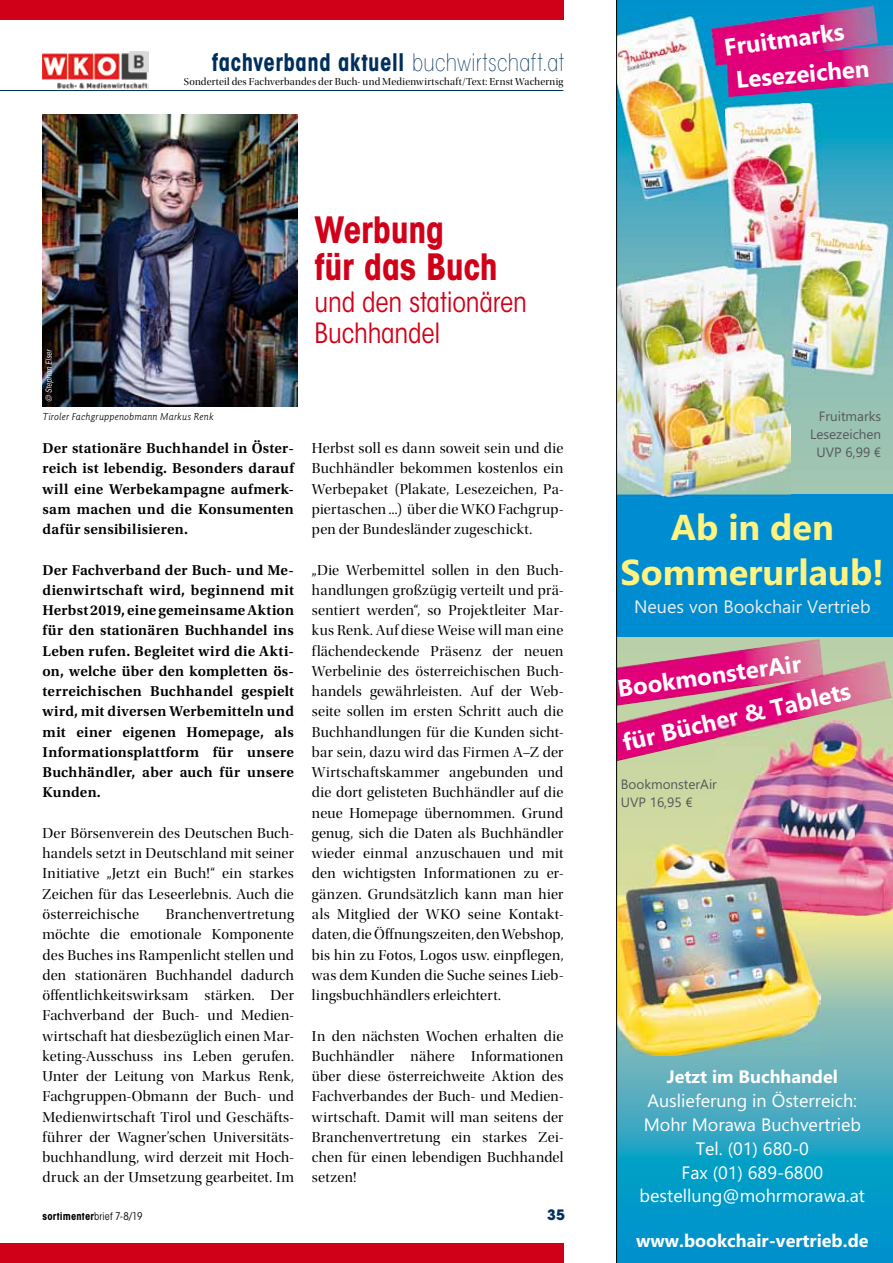
<style>
.page{position:relative;width:893px;height:1263px;background:#fff}
.page>*{position:absolute;margin:0;border:0;box-sizing:border-box;transform-origin:0 0}
.t1{font:700 36px/44.8px "Ebrima";color:#fff381;text-align:center}
.t2{font:700 condensed 36px/37.5px "ITC Avant Garde Std";letter-spacing:-.005em;color:#d10019}
.t3{font:condensed 27.75px/31.5px "ITC Avant Garde Std";letter-spacing:-.005em;color:#d10019}
.t4{font:700 24px "Ebrima";color:#fff}
.t5{font:700 condensed 24px "ITC Avant Garde Std";letter-spacing:.02em;color:#002f5c;scale:.95 1}
.t6{font:18px/24px "Ebrima";color:#fff;text-align:center}
.t7{font:700 18px "Ebrima";color:#fff}
.t8{font:18px "Ebrima";color:#eceded}
.t9{font:15px/20.2px "Utopia Std Disp";letter-spacing:.01em;color:#000;text-align:justify}
.t10{font:600 15px/20.2px "Utopia Std";letter-spacing:.015em;color:#000;text-align:justify}
.t11{font:700 14.25px "ITC Avant Garde Std";color:#002f5c}
.t12{font:13.5px/18px "Ebrima";color:#58585a}
.t13{font:10.5px "Utopia Std Disp";letter-spacing:.015em;color:#000}
.t14{font:italic 10.5px "Goudy Sans Std";letter-spacing:.015em;color:#000}
.t15{font:700 condensed 10.5px "ITC Avant Garde Std";letter-spacing:.015em;color:#000}
.t16{font:italic condensed 8.25px "ITC Avant Garde Std";color:#fff}
.s1{font-weight:200}
.s2{font-weight:400}
</style>
<div class="page">
<div style="left:0;top:1243px;width:563px;height:20px;background:#d10019"></div>
<div style="left:0;top:0;width:563px;height:19px;background:#d10019"></div>
<img style="left:43px;top:52px;width:105px;height:37px">
<hr style="left:0;top:90px;width:563px;height:1px;background:#002f5c">
<img style="left:616px;top:0;width:277px;height:1263px">
<img style="left:43px;top:115px;width:255px;height:291px">
<h3 class="t5" style="left:212px;top:47px;width:372px">fachverband aktuell <span class="s1">buchwirtschaft.at</span></h3>
<p class="t13" style="left:184px;top:76px;width:381px">Sonderteil des Fachverbandes der Buch- und Medienwirtschaft/Text: Ernst Wachernig</p>
<p class="t16" style="left:44px;top:402px;width:54px;rotate:-90deg">© Stephan Elser</p>
<p class="t14" style="left:43px;top:411px;width:173px">Tiroler Fachgruppenobmann Markus Renk</p>
<p class="t10" style="left:43px;top:438px;width:253px">Der stationäre Buchhandel in Öster&shy;reich ist lebendig. Besonders darauf will eine Werbekampagne aufmerk&shy;sam machen und die Konsumenten dafür sensibilisieren.</p>
<p class="t10" style="left:43px;top:560px;width:253px">Der Fachverband der Buch- und Me&shy;dienwirtschaft wird, beginnend mit Herbst 2019, eine gemeinsame Aktion für den stationären Buchhandel ins Leben rufen. Begleitet wird die Akti&shy;on, welche über den kompletten ös&shy;terreichischen Buchhandel gespielt wird, mit diversen Werbemitteln und mit einer eigenen Homepage, als Informationsplattform für unsere Buchhändler, aber auch für unsere Kunden.</p>
<p class="t9" style="left:43px;top:823px;width:253px">Der Börsenverein des Deutschen Buch&shy;handels setzt in Deutschland mit seiner Initiative „Jetzt ein Buch!“ ein starkes Zeichen für das Leseerlebnis. Auch die österreichische</p>
<p class="t9" style="left:43px;top:904px;width:253px;text-indent:123px">Branchenvertretung möchte die emotionale Komponente des Buches ins Rampenlicht stellen und den stationären Buchhandel dadurch öffentlichkeitswirksam stärken. Der Fachverband der Buch- und Medien&shy;wirtschaft hat diesbezüglich einen Mar&shy;keting-Ausschuss ins Leben gerufen.<br>Unter der Leitung von Markus Renk, Fachgruppen-Obmann der Buch- und Medienwirtschaft Tirol und Geschäfts&shy;führer der Wagner’schen Universitäts&shy;buchhandlung, wird derzeit mit Hoch&shy;druck an der Umsetzung gearbeitet. Im</p>
<p class="t15" style="left:43px;top:1209px;width:102px">sortimenter<span class="s2">brief 7-8/19</span></p>
<h1 class="t2" style="left:315px;top:210px;width:185px">Werbung<br>für das Buch</h1>
<h2 class="t3" style="left:315px;top:286px;width:214px">und den stationären<br>Buchhandel</h2>
<p class="t9" style="left:312px;top:438px;width:253px">Herbst soll es dann soweit sein und die Buchhändler bekommen kostenlos ein Werbepaket (Plakate, Lesezeichen, Pa&shy;piertaschen ...) über die WKO Fachgrup&shy;pen der Bundesländer zugeschickt.</p>
<p class="t9" style="left:312px;top:560px;width:253px">„Die Werbemittel sollen in den Buch&shy;handlungen großzügig verteilt und prä&shy;sentiert werden“, so Projektleiter Mar&shy;kus Renk. Auf diese Weise will man eine flächendeckende Präsenz der neuen Werbelinie des österreichischen Buch&shy;handels gewährleisten. Auf der Web&shy;seite sollen im ersten Schritt auch die Buchhandlungen für die Kunden sicht&shy;bar sein, dazu wird das Firmen A–Z der Wirtschaftskammer angebunden und die dort gelisteten Buchhändler auf die neue Homepage übernommen. Grund genug, sich die Daten als Buchhändler wieder einmal anzuschauen und mit den wichtigsten Informationen zu er&shy;gänzen. Grundsätzlich kann man hier als Mitglied der WKO seine Kontakt&shy;daten, die Öffnungszeiten, den Webshop, bis hin zu Fotos, Logos usw. einpflegen, was dem Kunden die Suche seines Lieb&shy;lingsbuchhändlers erleichtert.</p>
<p class="t9" style="left:312px;top:1026px;width:253px">In den nächsten Wochen erhalten die Buchhändler nähere Informationen über diese österreichweite Aktion des Fachverbandes der Buch- und Medien&shy;wirtschaft. Damit will man seitens der Branchenvertretung ein starkes Zei&shy;chen für einen lebendigen Buchhandel setzen!</p>
<p class="t11" style="left:547px;top:1206px;width:19px">35</p>
<h3 class="t4" style="left:722px;top:32px;width:123px;rotate:-8deg">Fruitmarks</h3>
<h3 class="t4" style="left:735px;top:64px;width:135px;rotate:-5deg">Lesezeichen</h3>
<p class="t12" style="left:810px;top:409px;width:73px;text-align:right">Fruitmarks<br>Lesezeichen<br>UVP 6,99 €</p>
<h1 class="t1" style="left:620px;top:509px;width:265px">Ab in den<br>Sommerurlaub!</h1>
<p class="t8" style="left:634px;top:595px;width:238px">Neues von Bookchair Vertrieb</p>
<h3 class="t4" style="left:616px;top:673px;width:186px;rotate:-8deg">BookmonsterAir</h3>
<h3 class="t4" style="left:619px;top:727px;width:235px;rotate:-13deg">für Bücher &amp; Tablets</h3>
<p class="t12" style="left:621px;top:776px;width:98px">BookmonsterAir<br>UVP 16,95 €</p>
<p class="t7" style="left:667px;top:1065px;width:173px">Jetzt im Buchhandel</p>
<p class="t6" style="left:640px;top:1090px;width:227px">Auslieferung in Österreich:<br>Mohr Morawa Buchvertrieb<br>Tel. (01) 680-0<br>Fax (01) 689-6800 bestellung@mohrmorawa.at</p>
<p class="t7" style="left:636px;top:1228px;width:234px">www.bookchair-vertrieb.de</p>
</div>
